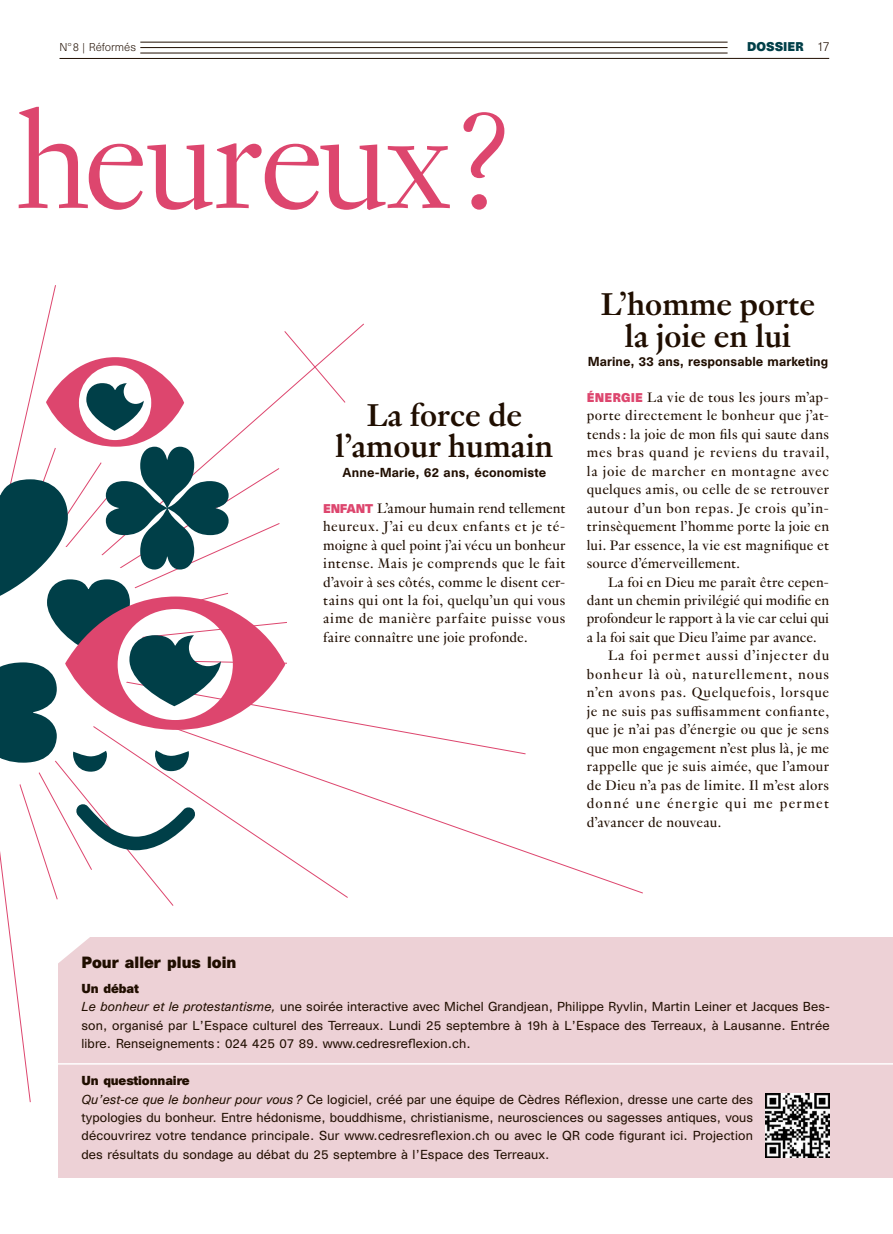
<style>
.page{position:relative;width:893px;height:1234px;background:#fff}
.page>*{position:absolute;margin:0;border:0;box-sizing:border-box;transform-origin:0 0}
.t1{font:300 148.8px "Genath";letter-spacing:-.035em;color:#dd466e}
.REF_Exergue_indd{font:700 34.5px/31.5px "Genath";color:#200e00;text-align:center}
.REF_Texte_indd{font:15px/18.5px "Genath";letter-spacing:.015em;color:#200e00;text-align:justify}
.REF_Titre-encadre_in{font:700 15px "Unica SB";color:#200e00}
.REF_Texte-encadre_in{font:12px/18.5px "Unica SB";letter-spacing:.01em;color:#200e00;text-align:justify}
.REF_Texte_indd-2{font:500 12px "Unica SB";letter-spacing:.01em;color:#200e00}
.REF_Texte-encadre_in-2{font:700 12px "Unica SB";letter-spacing:-.01em;color:#200e00}
.t2{font:700 11.7px "Unica SB";color:#003f48}
.t3{font:300 10.5px "Unica SB";color:#200e00}
.s1{font-weight:300;font-size:12px;color:#200e00}
.s2{font-family:"Unica SB";font-weight:700;font-size:11.7px;color:#dd466e}
.s3{font-style:italic}
</style>
<div class="page">
<hr style="left:60px;top:58px;width:769px;height:1px;background:#200e00">
<hr style="left:140px;top:53px;width:588px;height:1px;background:#200e00">
<hr style="left:140px;top:47px;width:588px;height:1px;background:#200e00">
<hr style="left:140px;top:42px;width:588px;height:1px;background:#200e00">
<div style="left:58px;top:936px;width:835px;height:240px;background:#edd1d6"></div>
<img style="left:766px;top:1093px;width:64px;height:64px">
<hr style="left:53px;top:1062px;width:840px;height:2px;background:#fff">
<svg style="left:0;top:285px;width:644px;height:817px"></svg>
<svg style="left:76px;top:803px;width:120px;height:47px"></svg>
<svg style="left:0;top:330px;width:346px;height:464px"></svg>
<p class="t3" style="left:60px;top:41px;width:78px">N° 8 | Réformés</p>
<p class="t2" style="left:747px;top:39px;width:83px">DOSSIER <span class="s1">17</span></p>
<h1 class="t1" style="left:16px;top:56px;width:497px">heureux?</h1>
<p class="REF_Exergue_indd" style="left:367px;top:396px;width:157px">La force de</p>
<p class="REF_Exergue_indd" style="left:336px;top:427px;width:219px">l’amour humain</p>
<p class="REF_Texte_indd-2" style="left:342px;top:465px;width:205px">Anne-Marie, 62 ans, économiste</p>
<p class="REF_Texte_indd" style="left:323px;top:497px;width:244px"><span class="s2">ENFANT</span> L’amour humain rend tellement heureux. J’ai eu deux enfants et je té&shy;moigne à quel point j’ai vécu un bonheur intense. Mais je comprends que le fait d’avoir à ses côtés, comme le disent cer&shy;tains qui ont la foi, quelqu’un qui vous aime de manière parfaite puisse vous faire connaître une joie profonde.</p>
<p class="REF_Exergue_indd" style="left:601px;top:285px;width:216px">L’homme porte la joie en lui</p>
<p class="REF_Texte_indd-2" style="left:588px;top:354px;width:242px">Marine, 33 ans, responsable marketing</p>
<p class="REF_Texte_indd" style="left:587px;top:387px;width:244px"><span class="s2">ÉNERGIE</span> La vie de tous les jours m’ap&shy;porte directement le bonheur que j’at&shy;tends : la joie de mon fils qui saute dans mes bras quand je reviens du travail, la joie de marcher en montagne avec quelques amis, ou celle de se retrouver autour d’un bon repas. Je crois qu’in&shy;trinsèquement l’homme porte la joie en lui. Par essence, la vie est magnifique et source d’émerveillement.</p>
<p class="REF_Texte_indd" style="left:587px;top:571px;width:244px;text-indent:21px">La foi en Dieu me paraît être cepen&shy;dant un chemin privilégié qui modifie en profondeur le rapport à la vie car celui qui a la foi sait que Dieu l’aime par avance.</p>
<p class="REF_Texte_indd" style="left:587px;top:645px;width:244px;text-indent:21px">La foi permet aussi d’injecter du bonheur là où, naturellement, nous n’en avons pas. Quelquefois, lorsque je ne suis pas suffisamment confiante, que je n’ai pas d’énergie ou que je sens que mon engagement n’est plus là, je me rappelle que je suis aimée, que l’amour de Dieu n’a pas de limite. Il m’est alors donné une énergie qui me permet d’avancer de nouveau.</p>
<p class="REF_Titre-encadre_in" style="left:81px;top:953px;width:157px">Pour aller plus loin</p>
<p class="REF_Texte-encadre_in-2" style="left:81px;top:980px;width:59px">Un débat</p>
<p class="REF_Texte-encadre_in" style="left:81px;top:997px;width:750px"><span class="s3">Le bonheur et le protestantisme,</span> une soirée interactive avec Michel Grandjean, Philippe Ryvlin, Martin Leiner et Jacques Bes&shy;son, organisé par L’Espace culturel des Terreaux. Lundi 25 septembre à 19h à L’Espace des Terreaux, à Lausanne. Entrée libre. Renseignements : 024 425 07 89. www.cedresreflexion.ch.</p>
<p class="REF_Texte-encadre_in-2" style="left:81px;top:1072px;width:110px">Un questionnaire</p>
<p class="REF_Texte-encadre_in" style="left:81px;top:1089px;width:673px"><span class="s3">Qu’est-ce que le bonheur pour vous?</span> Ce logiciel, créé par une équipe de Cèdres Réflexion, dresse une carte des typologies du bonheur. Entre hédonisme, bouddhisme, christianisme, neurosciences ou sagesses antiques, vous découvrirez votre tendance principale. Sur www.cedresreflexion.ch ou avec le QR code figurant ici. Projection des résultats du sondage au débat du 25 septembre à l’Espace des Terreaux.</p>
</div>
